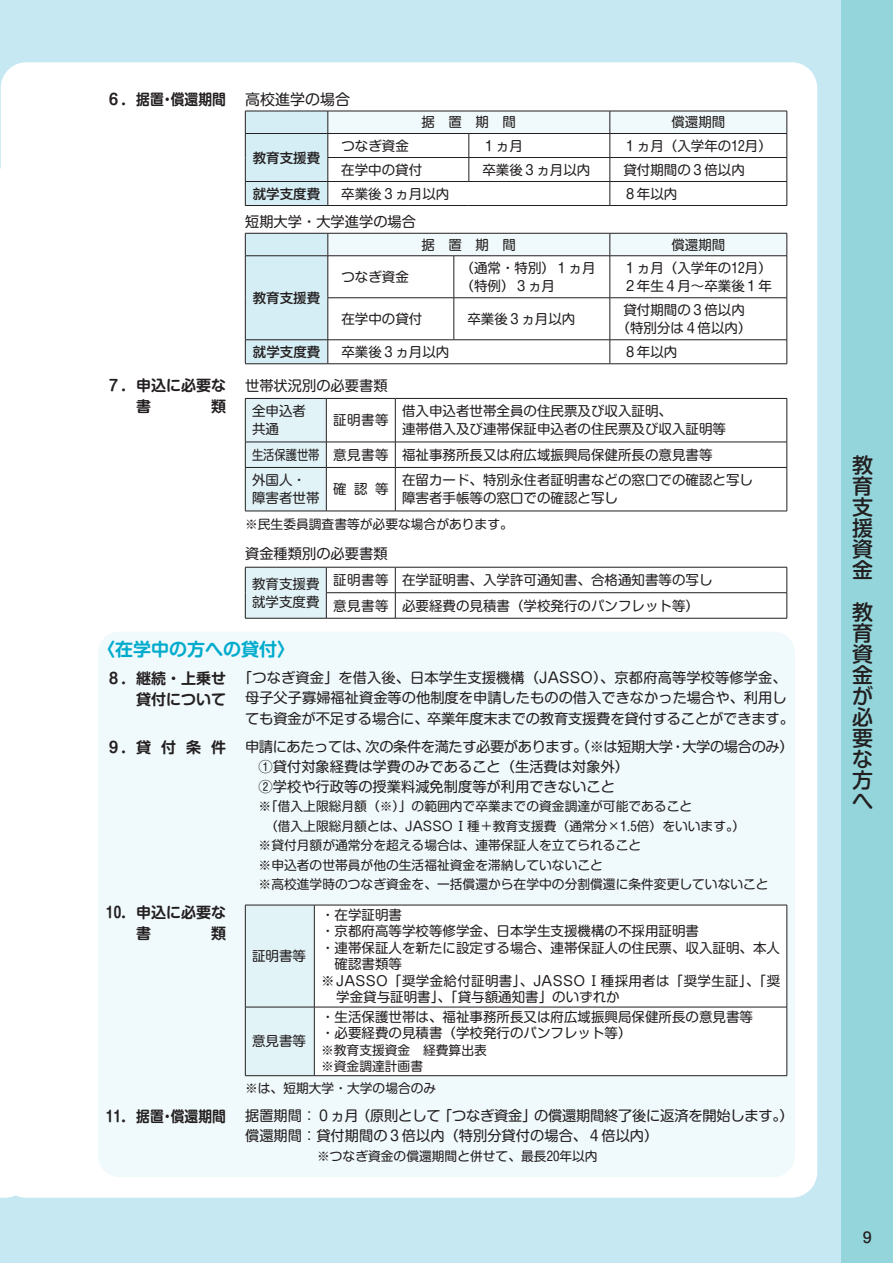
<style>
.page{position:relative;width:893px;height:1263px;background:#c6e8f2}
.page>*{position:absolute;margin:0;border:0;box-sizing:border-box;transform-origin:0 0}
.t1{font:500 21px/21px "Shin M Go Pro";color:#231f20;text-align:justify}
.t2{font:700 18px "Shin M Go Pr 6 De";color:#00abcd}
.t3{font:700 15px/21px "Shin M Go Pr 6 De";color:#231f20;text-align:right}
.t4{font:15px "Shin M Go Pr 6";color:#231f20}
.t5{font:14.25px/20.2px "Shin M Go Pr 6";color:#231f20}
.t6{font:500 14.25px "Shin M Go Pr 6";color:#231f20}
.t7{font:13.5px/18px "Shin M Go Pr 6";color:#231f20}
.t8{font:13.5px/25.5px "Shin M Go Pr 6";color:#231f20;scale:.84 1}
.t9{font:13.5px "Shin M Go Pr 6";letter-spacing:.025em;color:#231f20}
.t10{font:500 13.5px "Shin M Go Pr 6";color:#231f20}
.t11{font:12.75px/19.5px "Shin M Go Pr 6";color:#231f20}
</style>
<div class="page">
<svg style="left:0;top:169px;width:15px;height:1029px"></svg>
<div style="left:1px;top:62px;width:816px;height:1136px;background:#fff;border-radius:26px"></div>
<div style="left:842px;top:0;width:51px;height:1263px;background:#93d5da"></div>
<div style="left:98px;top:632px;width:697px;height:545px;background:#f0f9fb;border-radius:21px"></div>
<hr style="left:245px;top:205px;width:83px;height:1px;background:#231f20">
<hr style="left:610px;top:205px;width:177px;height:1px;background:#231f20">
<svg style="left:245px;top:111px;width:543px;height:94px"></svg>
<hr style="left:328px;top:205px;width:141px;height:1px;background:#231f20">
<hr style="left:469px;top:205px;width:141px;height:1px;background:#231f20">
<svg style="left:245px;top:233px;width:543px;height:131px"></svg>
<hr style="left:328px;top:363px;width:126px;height:1px;background:#231f20">
<hr style="left:454px;top:363px;width:156px;height:1px;background:#231f20">
<svg style="left:787px;top:442px;width:1px;height:25px"></svg>
<hr style="left:787px;top:468px;width:1px;height:43px;background:#231f20">
<hr style="left:245px;top:511px;width:81px;height:1px;background:#231f20">
<hr style="left:326px;top:511px;width:69px;height:1px;background:#231f20">
<hr style="left:395px;top:511px;width:392px;height:1px;background:#231f20">
<div style="left:245px;top:398px;width:82px;height:113px;background:#e2f3f8"></div>
<svg style="left:395px;top:443px;width:1px;height:24px"></svg>
<hr style="left:245px;top:467px;width:81px;height:1px;background:#231f20">
<hr style="left:326px;top:467px;width:69px;height:1px;background:#231f20">
<hr style="left:326px;top:468px;width:1px;height:43px;background:#231f20">
<hr style="left:395px;top:467px;width:392px;height:1px;background:#231f20">
<hr style="left:395px;top:468px;width:1px;height:43px;background:#231f20">
<hr style="left:326px;top:398px;width:69px;height:1px;background:#231f20">
<hr style="left:326px;top:399px;width:1px;height:43px;background:#231f20">
<hr style="left:326px;top:442px;width:69px;height:1px;background:#231f20">
<hr style="left:395px;top:398px;width:392px;height:1px;background:#231f20">
<hr style="left:395px;top:399px;width:1px;height:43px;background:#231f20">
<hr style="left:787px;top:399px;width:1px;height:43px;background:#231f20">
<hr style="left:395px;top:442px;width:392px;height:1px;background:#231f20">
<div style="left:245px;top:567px;width:81px;height:51px;background:#e2f3f8"></div>
<hr style="left:326px;top:567px;width:69px;height:1px;background:#231f20">
<hr style="left:395px;top:567px;width:392px;height:1px;background:#231f20">
<svg style="left:787px;top:567px;width:1px;height:51px"></svg>
<hr style="left:245px;top:618px;width:81px;height:1px;background:#231f20">
<hr style="left:245px;top:567px;width:81px;height:1px;background:#231f20">
<svg style="left:245px;top:567px;width:1px;height:51px"></svg>
<svg style="left:326px;top:567px;width:1px;height:51px"></svg>
<hr style="left:326px;top:592px;width:69px;height:1px;background:#231f20">
<hr style="left:326px;top:618px;width:69px;height:1px;background:#231f20">
<hr style="left:395px;top:592px;width:392px;height:1px;background:#231f20">
<svg style="left:395px;top:567px;width:1px;height:51px"></svg>
<hr style="left:395px;top:618px;width:392px;height:1px;background:#231f20">
<div style="left:246px;top:906px;width:68px;height:169px;background:#e2f3f8"></div>
<div style="left:315px;top:906px;width:472px;height:169px;background:#fff"></div>
<hr style="left:245px;top:905px;width:69px;height:1px;background:#231f20">
<hr style="left:245px;top:905px;width:1px;height:102px;background:#231f20">
<hr style="left:314px;top:905px;width:473px;height:1px;background:#231f20">
<hr style="left:787px;top:905px;width:1px;height:102px;background:#231f20">
<hr style="left:245px;top:1007px;width:1px;height:68px;background:#231f20">
<hr style="left:787px;top:1007px;width:1px;height:68px;background:#231f20">
<hr style="left:245px;top:1075px;width:69px;height:1px;background:#231f20">
<hr style="left:314px;top:1075px;width:473px;height:1px;background:#231f20">
<hr style="left:314px;top:905px;width:1px;height:102px;background:#231f20">
<hr style="left:245px;top:1007px;width:69px;height:1px;background:#231f20">
<hr style="left:314px;top:1007px;width:473px;height:1px;background:#231f20">
<hr style="left:314px;top:1007px;width:1px;height:68px;background:#231f20">
<p class="t3" style="left:106px;top:88px;width:121px">６．据置・償還期間</p>
<p class="t3" style="left:106px;top:374px;width:121px">７．申込に必要な書　　　　類</p>
<p class="t4" style="left:245px;top:87px;width:106px">高校進学の場合</p>
<p class="t7" style="left:422px;top:113px;width:96px">据置期間</p>
<p class="t7" style="left:671px;top:113px;width:55px">償還期間</p>
<p class="t10" style="left:253px;top:147px;width:69px">教育支援費</p>
<p class="t7" style="left:341px;top:136px;width:69px">つなぎ資金</p>
<p class="t7" style="left:482px;top:136px;width:42px">１ヵ月</p>
<p class="t7" style="left:623px;top:136px;width:150px">１ヵ月（入学年の12月）</p>
<p class="t7" style="left:341px;top:160px;width:82px">在学中の貸付</p>
<p class="t7" style="left:482px;top:160px;width:109px">卒業後３ヵ月以内</p>
<p class="t7" style="left:623px;top:160px;width:123px">貸付期間の３倍以内</p>
<p class="t10" style="left:253px;top:183px;width:69px">就学支度費</p>
<p class="t7" style="left:341px;top:184px;width:110px">卒業後３ヵ月以内</p>
<p class="t7" style="left:623px;top:184px;width:55px">８年以内</p>
<p class="t5" style="left:245px;top:211px;width:172px">短期大学・大学進学の場合</p>
<p class="t7" style="left:422px;top:235px;width:96px">据置期間</p>
<p class="t7" style="left:671px;top:235px;width:55px">償還期間</p>
<p class="t10" style="left:253px;top:287px;width:69px">教育支援費</p>
<p class="t7" style="left:341px;top:267px;width:69px">つなぎ資金</p>
<p class="t7" style="left:461px;top:258px;width:136px">（通常・特別）１ヵ月（特例）３ヵ月</p>
<p class="t7" style="left:623px;top:258px;width:150px">１ヵ月（入学年の12月）<br>２年生４月～卒業後１年</p>
<p class="t7" style="left:341px;top:309px;width:82px">在学中の貸付</p>
<p class="t7" style="left:467px;top:309px;width:109px">卒業後３ヵ月以内</p>
<p class="t7" style="left:617px;top:300px;width:136px;text-align:center">貸付期間の３倍以内（特別分は４倍以内）</p>
<p class="t10" style="left:253px;top:341px;width:69px">就学支度費</p>
<p class="t7" style="left:341px;top:342px;width:109px">卒業後３ヵ月以内</p>
<p class="t7" style="left:623px;top:342px;width:55px">８年以内</p>
<p class="t5" style="left:245px;top:374px;width:144px">世帯状況別の必要書類</p>
<p class="t7" style="left:252px;top:402px;width:55px">全申込者共通</p>
<p class="t7" style="left:333px;top:411px;width:57px">証明書等</p>
<p class="t7" style="left:402px;top:402px;width:325px">借入申込者世帯全員の住民票及び収入証明、<br>連帯借入及び連帯保証申込者の住民票及び収入証明等</p>
<p class="t8" style="left:252px;top:441px;width:550px">生活保護世帯 意見書等 福祉事務所長又は府広域振興局保健所長の意見書等外国人・</p>
<p class="t7" style="left:252px;top:489px;width:69px">障害者世帯</p>
<p class="t7" style="left:333px;top:480px;width:57px">確認等</p>
<p class="t7" style="left:402px;top:471px;width:352px">在留カード、特別永住者証明書などの窓口での確認と写し障害者手帳等の窓口での確認と写し</p>
<p class="t11" style="left:245px;top:514px;width:269px">※民生委員調査書等が必要な場合があります。</p>
<p class="t5" style="left:245px;top:543px;width:144px">資金種類別の必要書類</p>
<p class="t7" style="left:252px;top:574px;width:69px">教育支援費就学支度費</p>
<p class="t7" style="left:333px;top:567px;width:381px;line-height:25.5px">証明書等 在学証明書、入学許可通知書、合格通知書等の写し意見書等 必要経費の見積書（学校発行のパンフレット等）</p>
<h2 class="t2" style="left:97px;top:634px;width:199px">〈在学中の方への貸付〉</h2>
<p class="t3" style="left:106px;top:667px;width:121px">８．継続・上乗せ貸付について</p>
<p class="t5" style="left:238px;top:667px;width:557px;text-align:center">「つなぎ資金」を借入後、日本学生支援機構（JASSO）、京都府高等学校等修学金、母子父子寡婦福祉資金等の他制度を申請したものの借入できなかった場合や、利用しても資金が不足する場合に、卒業年度末までの教育支援費を貸付することができます。</p>
<p class="t3" style="left:106px;top:736px;width:122px">９．貸付条件</p>
<p class="t5" style="left:259px;top:736px;width:536px;text-indent:-13px">申請にあたっては、次の条件を満たす必要があります。（※は短期大学・大学の場合のみ）<br>①貸付対象経費は学費のみであること（生活費は対象外）<br>②学校や行政等の授業料減免制度等が利用できないこと</p>
<p class="t11" style="left:259px;top:796px;width:512px">※「借入上限総月額（※）」の範囲内で卒業までの資金調達が可能であること<br>　（借入上限総月額とは、JASSOⅠ種＋教育支援費（通常分×1.5倍）をいいます。）<br>※貸付月額が通常分を超える場合は、連帯保証人を立てられること<br>※申込者の世帯員が他の生活福祉資金を滞納していないこと<br>※高校進学時のつなぎ資金を、一括償還から在学中の分割償還に条件変更していないこと</p>
<p class="t3" style="left:106px;top:901px;width:121px">10．申込に必要な書　　　　類</p>
<p class="t7" style="left:252px;top:946px;width:55px">証明書等</p>
<p class="t7" style="left:321px;top:905px;width:82px">・在学証明書</p>
<p class="t7" style="left:321px;top:922px;width:379px">・京都府高等学校等修学金、日本学生支援機構の不採用証明書</p>
<p class="t7" style="left:321px;top:938px;width:461px">・連帯保証人を新たに設定する場合、連帯保証人の住民票、収入証明、本人</p>
<p class="t7" style="left:335px;top:955px;width:69px">確認書類等</p>
<p class="t9" style="left:321px;top:970px;width:461px">※JASSO「奨学金給付証明書」、JASSOⅠ種採用者は「奨学生証」、「奨</p>
<p class="t7" style="left:336px;top:988px;width:285px">学金貸与証明書」、「貸与額通知書」のいずれか</p>
<p class="t7" style="left:321px;top:1008px;width:433px;line-height:16.5px">・生活保護世帯は、福祉事務所長又は府広域振興局保健所長の意見書等・必要経費の見積書（学校発行のパンフレット等）</p>
<p class="t11" style="left:321px;top:1041px;width:167px;line-height:16.5px">※教育支援資金　経費算出表※資金調達計画書</p>
<p class="t11" style="left:245px;top:1077px;width:193px">※は、短期大学・大学の場合のみ</p>
<p class="t7" style="left:252px;top:1032px;width:55px">意見書等</p>
<p class="t3" style="left:106px;top:1105px;width:121px">11．据置・償還期間</p>
<p class="t5" style="left:245px;top:1105px;width:550px">据置期間：０ヵ月（原則として「つなぎ資金」の償還期間終了後に返済を開始します。）償還期間：貸付期間の３倍以内（特別分貸付の場合、４倍以内）</p>
<p class="t11" style="left:317px;top:1146px;width:282px">※つなぎ資金の償還期間と併せて、最長20年以内</p>
<h1 class="t1" style="left:852px;top:452px;width:22px">教育支援資金</h1>
<h1 class="t1" style="left:852px;top:599px;width:22px">教育資金が必要な方へ</h1>
<p class="t6" style="left:863px;top:1226px;width:10px">9</p>
</div>
